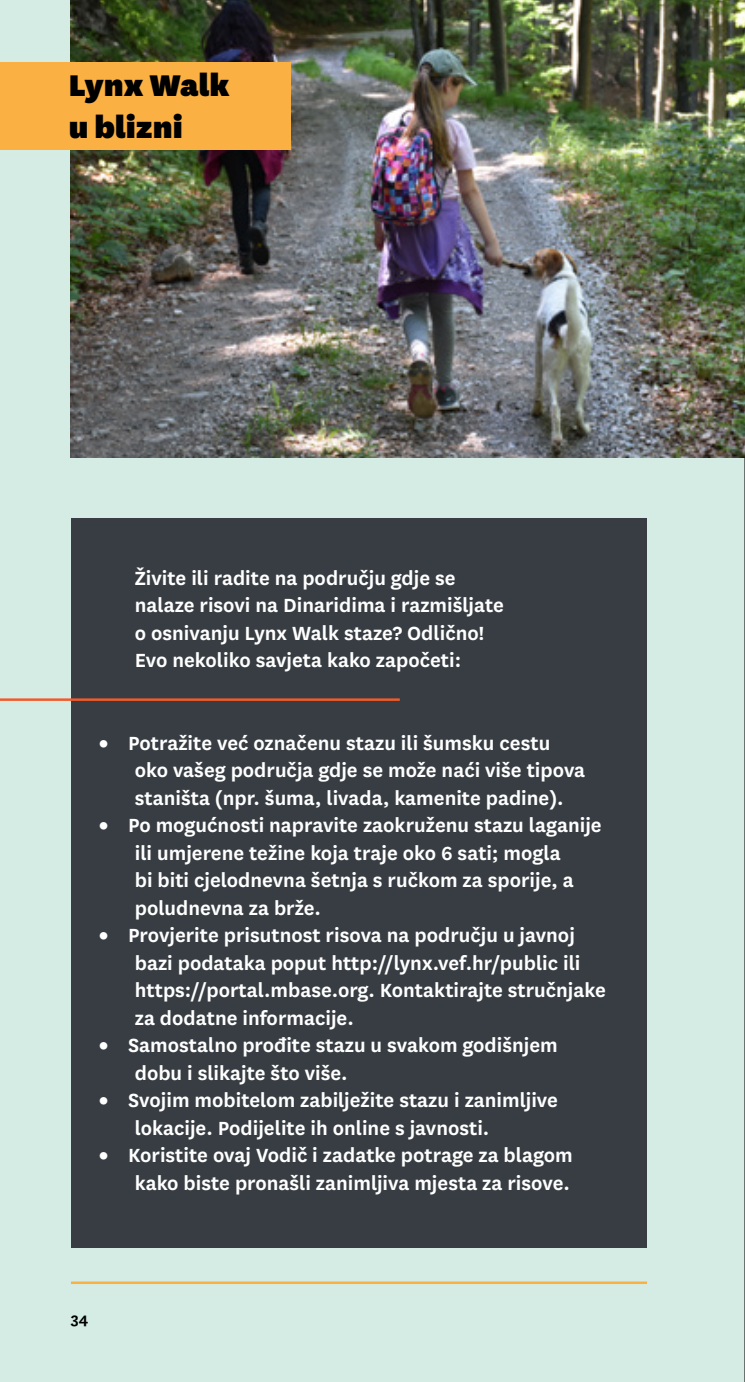
<style>
.page{position:relative;width:745px;height:1382px;background:#fff}
.page>*{position:absolute;margin:0;border:0;box-sizing:border-box;transform-origin:0 0}
.t1{font:900 35px/42px "National";color:#000}
.t2{font:600 22.25px/27.5px "National";color:#fff}
.t3{font:600 17.5px "National";color:#000}
.s1{font-weight:900}
</style>
<div class="page">
<div style="left:0;top:0;width:744px;height:1382px;background:#d5ece5"></div>
<hr style="left:71px;top:1281px;width:575px;height:3px;background:#fab042">
<hr style="left:744px;top:0;width:1px;height:1382px;background:#000">
<img style="left:71px;top:0;width:673px;height:457px">
<div style="left:0;top:62px;width:291px;height:88px;background:#fab042"></div>
<div style="left:72px;top:518px;width:574px;height:729px;background:#373d42"></div>
<hr style="left:0;top:698px;width:399px;height:3px;background:#f2592b">
<h1 class="t1" style="left:69px;top:62px;width:162px">Lynx Walk u blizni</h1>
<p class="t2" style="left:135px;top:563px;width:370px">Živite ili radite na području gdje se nalaze risovi na Dinaridima i razmišljate o osnivanju Lynx Walk staze? Odlično!<br>Evo nekoliko savjeta kako započeti:</p>
<p class="t2" style="left:135px;top:728px;width:451px;text-indent:-35px"><span class="s1">•</span> Potražite već označenu stazu ili šumsku cestu oko vašeg područja gdje se može naći više tipova staništa (npr. šuma, livada, kamenite padine).</p>
<p class="t2" style="left:135px;top:810px;width:468px;text-indent:-35px"><span class="s1">•</span> Po mogućnosti napravite zaokruženu stazu laganije ili umjerene težine koja traje oko 6 sati; mogla<br>bi biti cjelodnevna šetnja s ručkom za sporije, a poludnevna za brže.</p>
<p class="t2" style="left:135px;top:920px;width:472px;text-indent:-35px"><span class="s1">•</span> Provjerite prisutnost risova na području u javnoj bazi podataka poput http://lynx.vef.hr/public ili https://portal.mbase.org. Kontaktirajte stručnjake za dodatne informacije.</p>
<p class="t2" style="left:135px;top:1030px;width:424px;text-indent:-35px"><span class="s1">•</span> Samostalno prođite stazu u svakom godišnjem dobu i slikajte što više.</p>
<p class="t2" style="left:135px;top:1085px;width:424px;text-indent:-35px"><span class="s1">•</span> Svojim mobitelom zabilježite stazu i zanimljive lokacije. Podijelite ih online s javnosti.</p>
<p class="t2" style="left:99px;top:1140px;width:474px;text-align:right"><span class="s1">•</span> Koristite ovaj Vodič i zadatke potrage za blagom kako biste pronašli zanimljiva mjesta za risove.</p>
<p class="t3" style="left:71px;top:1307px;width:19px">34</p>
</div>
